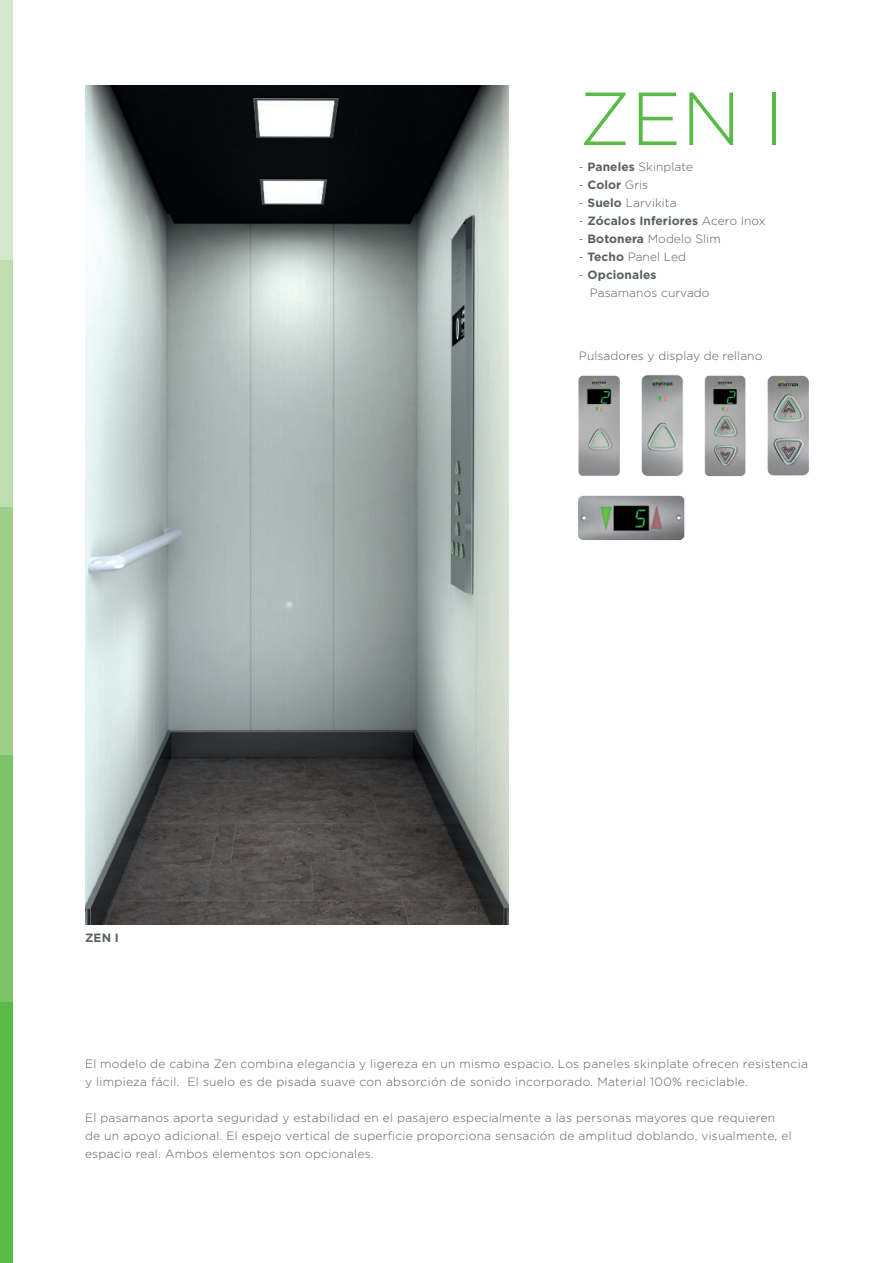
<style>
.page{position:relative;width:893px;height:1263px;background:#fff}
.page>*{position:absolute;margin:0;border:0;box-sizing:border-box;transform-origin:0 0}
.t1{font:300 75px "Gotham";color:#5aba48}
.t2{font:300 12px/18px "Gotham";letter-spacing:.02em;color:#5b5f60}
.t3{font:700 12px "Gotham";letter-spacing:.005em;color:#5b5f60}
.s1{font-weight:700}
.s2{font-weight:300}
</style>
<div class="page">
<img style="left:85px;top:85px;width:423px;height:839px">
<img style="left:704px;top:375px;width:42px;height:101px">
<img style="left:767px;top:375px;width:42px;height:101px">
<img style="left:641px;top:375px;width:42px;height:101px">
<img style="left:578px;top:375px;width:42px;height:101px">
<img style="left:578px;top:495px;width:107px;height:45px">
<div style="left:0;top:1002px;width:13px;height:260px;background:#5aba48"></div>
<div style="left:0;top:754px;width:13px;height:248px;background:#7cc467"></div>
<div style="left:0;top:507px;width:13px;height:247px;background:#9fd08b"></div>
<div style="left:0;top:259px;width:13px;height:248px;background:#bedeaf"></div>
<div style="left:0;top:0;width:13px;height:259px;background:#d4e9cb"></div>
<h1 class="t1" style="left:579px;top:79px;width:207px">ZEN I</h1>
<p class="t2" style="left:579px;top:158px;width:116px">- <span class="s1">Paneles</span> Skinplate</p>
<p class="t2" style="left:579px;top:176px;width:71px">- <span class="s1">Color</span> Gris</p>
<p class="t2" style="left:579px;top:194px;width:99px">- <span class="s1">Suelo</span> Larvikita</p>
<p class="t3" style="left:579px;top:215px;width:188px"><span class="s2">-</span> Zócalos Inferiores <span class="s2">Acero Inox</span></p>
<p class="t2" style="left:579px;top:230px;width:143px">- <span class="s1">Botonera</span> Modelo Slim</p>
<p class="t2" style="left:579px;top:248px;width:109px">- <span class="s1">Techo</span> Panel Led</p>
<p class="t2" style="left:590px;top:266px;width:121px;text-indent:-11px">- <span class="s1">Opcionales<br></span>Pasamanos curvado</p>
<p class="t3" style="left:85px;top:932px;width:35px">ZEN I</p>
<p class="t2" style="left:579px;top:347px;width:185px">Pulsadores y display de rellano</p>
<p class="t2" style="left:85px;top:1055px;width:724px">El modelo de cabina Zen combina elegancia y ligereza en un mismo espacio. Los paneles skinplate ofrecen resistencia y limpieza fácil. El suelo es de pisada suave con absorción de sonido incorporado. Material 100% reciclable.</p>
<p class="t2" style="left:85px;top:1109px;width:708px">El pasamanos aporta seguridad y estabilidad en el pasajero especialmente a las personas mayores que requieren de un apoyo adicional. El espejo vertical de superficie proporciona sensación de amplitud doblando, visualmente, el espacio real. Ambos elementos son opcionales.</p>
</div>
